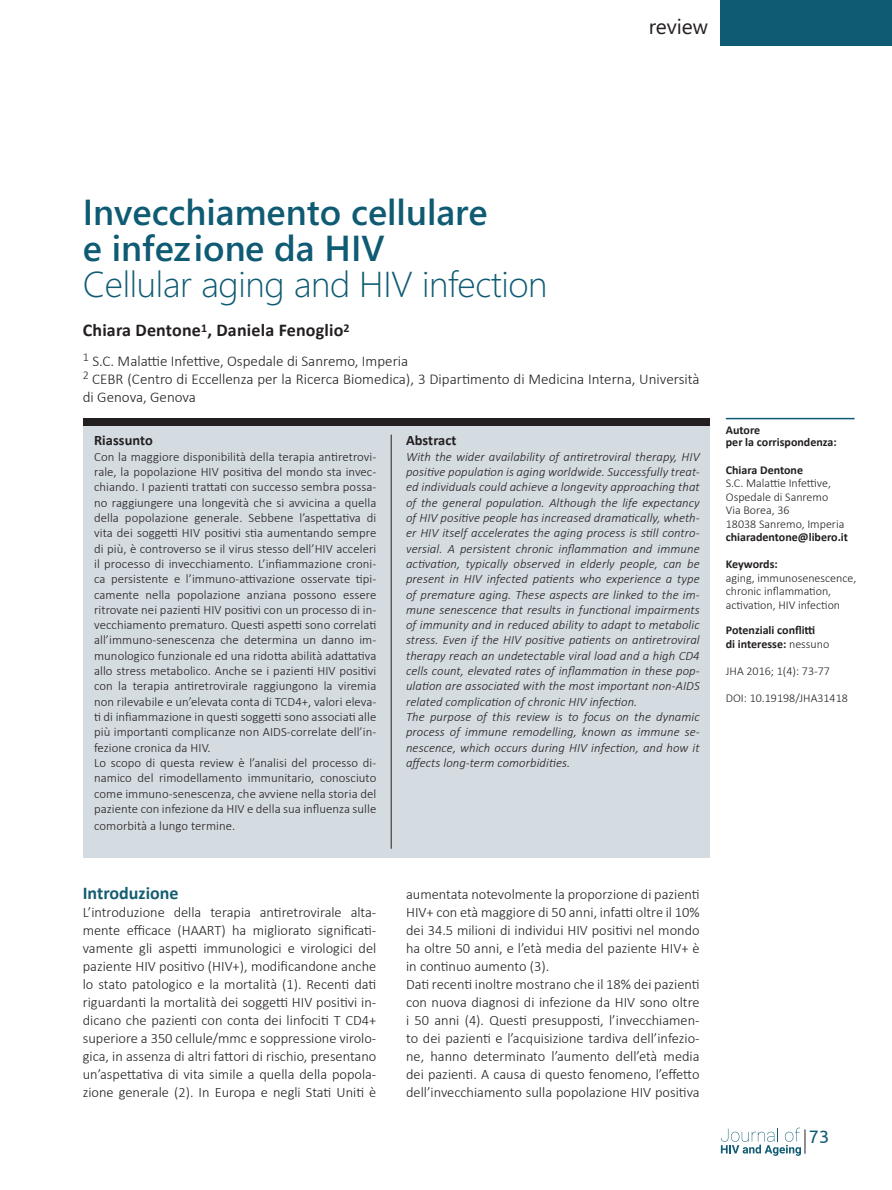
<style>
.page{position:relative;width:892px;height:1190px;background:#fff}
.page>*{position:absolute;margin:0;border:0;box-sizing:border-box;transform-origin:0 0}
.t1{font:600 36px/36px "Segoe WP";color:#0f5b73}
.t2{font:300 36px "Segoe WP";letter-spacing:-.01em;color:#0f5b73}
.t3{font:21px "Segoe WP";color:#231f20}
.t4{font:700 18px "Calibri";letter-spacing:.01em;color:#231f20}
.t5{font:700 18px "Calibri";color:#145d73}
.t6{font:18px "Ubuntu";color:#0f5b73}
.t7{font:300 15px/18px "Calibri";color:#231f20}
.t8{font:300 14.4px/18px "Calibri";color:#231f20;text-align:justify}
.t9{font:700 14.4px "Calibri";letter-spacing:.005em;color:#231f20}
.t10{font:300 12.75px/15.3px "Calibri";letter-spacing:.005em;color:#231f20}
.t11{font:italic 300 12.75px/15.3px "Calibri";letter-spacing:.005em;color:#231f20}
.t12{font:300 12px/13.5px "Calibri";color:#231f20}
.t13{font:700 12px/12px "Calibri";color:#231f20}
.s1{font-weight:300}
</style>
<div class="page">
<div style="left:721px;top:0;width:171px;height:46px;background:#0f5b73"></div>
<svg style="left:721px;top:1127px;width:84px;height:28px"></svg>
<hr style="left:726px;top:418px;width:128px;height:1px;background:#0f5b73">
<div style="left:83px;top:418px;width:626px;height:440px;background:#d4dbe1"></div>
<hr style="left:391px;top:435px;width:1px;height:413px;background:#231f20">
<div style="left:83px;top:418px;width:626px;height:7px;background:#231f20"></div>
<h2 class="t3" style="left:648px;top:13px;width:61px">review</h2>
<h1 class="t1" style="left:83px;top:192px;width:406px">Invecchiamento cellulare e infezione da HIV</h1>
<h1 class="t2" style="left:83px;top:260px;width:466px">Cellular aging and HIV infection</h1>
<h3 class="t4" style="left:83px;top:319px;width:268px">Chiara Dentone<sup>1</sup>, Daniela Fenoglio<sup>2</sup></h3>
<p class="t7" style="left:83px;top:351px;width:618px"><sup>1</sup> S.C. Malattie Infettive, Ospedale di Sanremo, Imperia<br><sup>2</sup> CEBR (Centro di Eccellenza per la Ricerca Biomedica), 3 Dipartimento di Medicina Interna, Università di Genova, Genova</p>
<p class="t9" style="left:94px;top:431px;width:60px">Riassunto</p>
<p class="t10" style="left:94px;top:448px;width:284px">Con la maggiore disponibilità della terapia antiretrovi&shy;rale, la popolazione HIV positiva del mondo sta invec&shy;chiando. I pazienti trattati con successo sembra possa&shy;no raggiungere una longevità che si avvicina a quella della popolazione generale. Sebbene l’aspettativa di vita dei soggetti HIV positivi stia aumentando sempre di più, è controverso se il virus stesso dell’HIV acceleri il processo di invecchiamento. L’infiammazione croni&shy;ca persistente e l’immuno-attivazione osservate tipi&shy;camente nella popolazione anziana possono essere ritrovate nei pazienti HIV positivi con un processo di in&shy;vecchiamento prematuro. Questi aspetti sono correlati all’immuno-senescenza che determina un danno im&shy;munologico funzionale ed una ridotta abilità adattativa allo stress metabolico. Anche se i pazienti HIV positivi con la terapia antiretrovirale raggiungono la viremia non rilevabile e un’elevata conta di TCD4+, valori eleva&shy;ti di infiammazione in questi soggetti sono associati alle più importanti complicanze non AIDS-correlate dell’in&shy;fezione cronica da HIV.<br>Lo scopo di questa review è l’analisi del processo di&shy;namico del rimodellamento immunitario, conosciuto come immuno-senescenza, che avviene nella storia del paziente con infezione da HIV e della sua influenza sulle</p>
<p class="t10" style="left:94px;top:817px;width:143px">comorbità a lungo termine.</p>
<h3 class="t5" style="left:83px;top:881px;width:97px">Introduzione</h3>
<p class="t8" style="left:83px;top:902px;width:295px">L’introduzione della terapia antiretrovirale alta&shy;mente efficace (HAART) ha migliorato significati&shy;vamente gli aspetti immunologici e virologici del paziente HIV positivo (HIV+), modificandone anche lo stato patologico e la mortalità (1). Recenti dati riguardanti la mortalità dei soggetti HIV positivi in&shy;dicano che pazienti con conta dei linfociti T CD4+ superiore a 350 cellule/mmc e soppressione virolo&shy;gica, in assenza di altri fattori di rischio, presentano un’aspettativa di vita simile a quella della popola&shy;zione generale (2). In Europa e negli Stati Uniti è</p>
<p class="t9" style="left:406px;top:431px;width:52px">Abstract</p>
<p class="t11" style="left:406px;top:449px;width:295px">With the wider availability of antiretroviral therapy, HIV positive population is aging worldwide. Successfully treat&shy;ed individuals could achieve a longevity approaching that of the general population. Although the life expectancy of HIV positive people has increased dramatically, wheth&shy;er HIV itself accelerates the aging process is still contro&shy;versial. A persistent chronic inflammation and immune activation, typically observed in elderly people, can be present in HIV infected patients who experience a type of premature aging. These aspects are linked to the im&shy;mune senescence that results in functional impairments of immunity and in reduced ability to adapt to metabolic stress. Even if the HIV positive patients on antiretroviral therapy reach an undetectable viral load and a high CD4 cells count, elevated rates of inflammation in these pop&shy;ulation are associated with the most important non-AIDS related complication of chronic HIV infection.<br>The purpose of this review is to focus on the dynamic process of immune remodelling, known as immune se&shy;nescence, which occurs during HIV infection, and how it affects long-term comorbidities.</p>
<p class="t8" style="left:406px;top:884px;width:295px;text-align:left">aumentata notevolmente la proporzione di pazienti HIV+ con età maggiore di 50 anni, infatti oltre il 10% dei 34.5 milioni di individui HIV positivi nel mondo ha oltre 50 anni, e l’età media del paziente HIV+ è in continuo aumento (3).<br>Dati recenti inoltre mostrano che il 18% dei pazienti con nuova diagnosi di infezione da HIV sono oltre i 50 anni (4). Questi presupposti, l’invecchiamen&shy;to dei pazienti e l’acquisizione tardiva dell’infezio&shy;ne, hanno determinato l’aumento dell’età media dei pazienti. A causa di questo fenomeno, l’effetto dell’invecchiamento sulla popolazione HIV positiva</p>
<p class="t13" style="left:726px;top:424px;width:112px">Autore<br>per la corrispondenza:</p>
<p class="t13" style="left:726px;top:463px;width:79px">Chiara Dentone</p>
<p class="t12" style="left:726px;top:476px;width:120px">S.C. Malattie Infettive,<br>Ospedale di Sanremo<br>Via Borea, 36<br>18038 Sanremo, Imperia</p>
<p class="t13" style="left:726px;top:531px;width:124px">chiaradentone@libero.it</p>
<p class="t13" style="left:726px;top:558px;width:53px">Keywords:</p>
<p class="t12" style="left:726px;top:570px;width:132px">aging, immunosenescence, chronic inflammation, activation, HIV infection</p>
<p class="t13" style="left:726px;top:623px;width:105px;line-height:13.5px">Potenziali conflitti<br>di interesse: <span class="s1">nessuno</span></p>
<p class="t12" style="left:726px;top:663px;width:106px">JHA 2016; 1(4): 73-77</p>
<p class="t12" style="left:726px;top:690px;width:123px">DOI: 10.19198/JHA31418</p>
<h3 class="t6" style="left:809px;top:1124px;width:12px">9</h3>
<h3 class="t6" style="left:809px;top:1126px;width:22px">73</h3>
</div>
